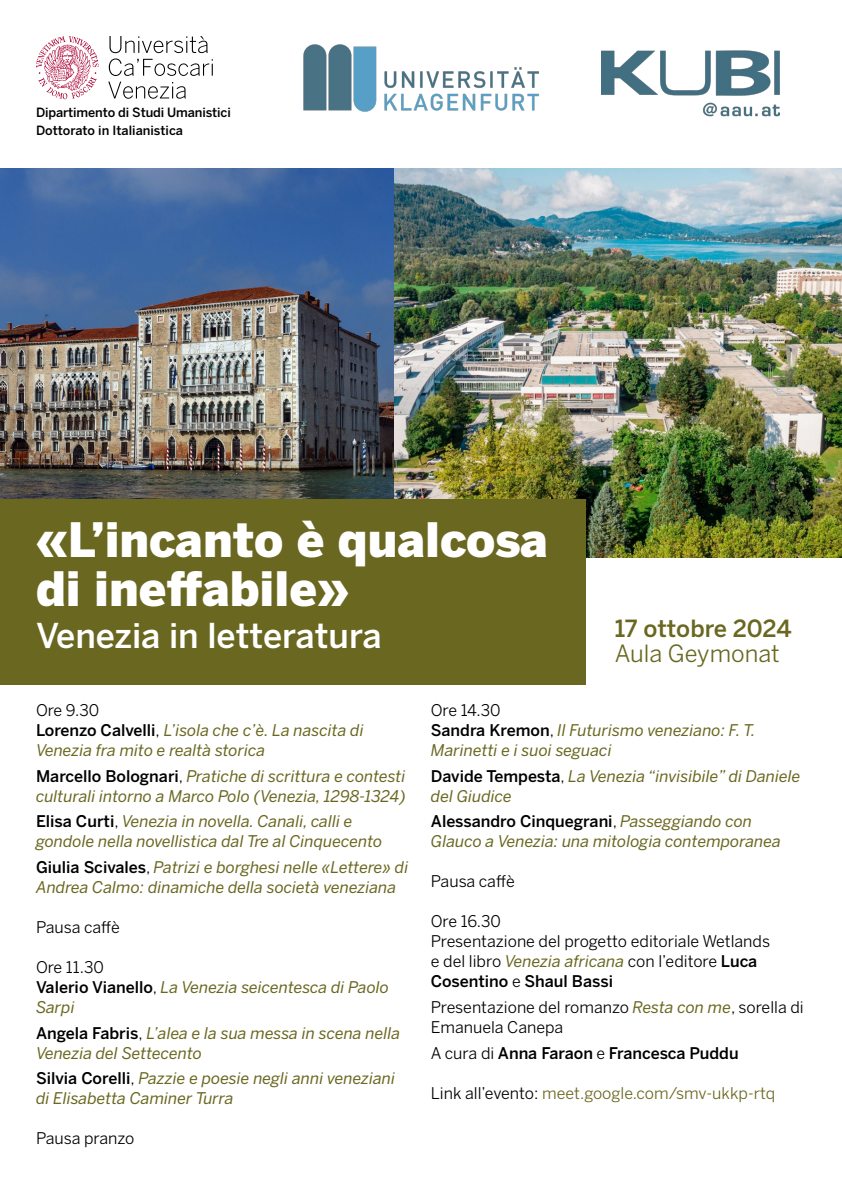
<style>
.page{position:relative;width:842px;height:1191px;background:#fff}
.page>*{position:absolute;margin:0;border:0;box-sizing:border-box;transform-origin:0 0}
.t1{font:900 47px/49px "Benton Sans";color:#fff}
.t2{font:500 34px "Benton Sans";color:#fff}
.t3{font:500 23.5px "Benton Sans";letter-spacing:-.005em;color:#6a6720}
.t4{font:23.5px "Benton Sans";color:#6a6720}
.t5{font:italic 16px/20px "Benton Sans";color:#6a6720}
.t6{font:16px/20px "Benton Sans";color:#000}
.t7{font:16px "Benton Sans";color:#6a6720}
.t8{font:500 16px "Benton Sans";color:#000}
.t9{font:500 12.7px/18.7px "Benton Sans";letter-spacing:-.01em;color:#000}
.s1{font-style:normal;color:#000}
.s2{font-weight:500;font-style:normal;color:#000}
.s3{font-style:italic;color:#6a6720}
.s4{font-weight:500}
.s5{font-weight:400}
.s6{color:#000}
</style>
<div class="page">
<img style="left:394px;top:168px;width:448px;height:389px">
<img style="left:0;top:168px;width:394px;height:331px">
<div style="left:0;top:499px;width:585px;height:186px;background:#6a6720"></div>
<svg style="left:108px;top:82px;width:78px;height:17px"></svg>
<svg style="left:109px;top:36px;width:104px;height:40px"></svg>
<svg style="left:36px;top:36px;width:63px;height:63px"></svg>
<img style="left:303px;top:44px;width:237px;height:68px">
<img style="left:602px;top:50px;width:178px;height:67px">
<p class="t9" style="left:36px;top:102px;width:196px">Dipartimento di Studi Umanistici<br>Dottorato in Italianistica</p>
<h1 class="t1" style="left:36px;top:514px;width:513px">«L’incanto è qualcosa di ineffabile»</h1>
<h2 class="t2" style="left:36px;top:615px;width:347px">Venezia in letteratura</h2>
<h3 class="t3" style="left:615px;top:614px;width:178px">17 ottobre 2024</h3>
<h3 class="t4" style="left:615px;top:640px;width:167px">Aula Geymonat</h3>
<p class="t5" style="left:36px;top:700px;width:329px"><span class="s1">Ore 9.30<br></span><span class="s2">Lorenzo Calvelli</span><span class="s1">,</span> L’isola che c’è. La nascita di<br>Venezia fra mito e realtà storica</p>
<p class="t5" style="left:36px;top:765px;width:371px"><span class="s2">Marcello Bolognari</span><span class="s1">,</span> Pratiche di scrittura e contesti culturali intorno a Marco Polo (Venezia, 1298-1324)</p>
<p class="t5" style="left:36px;top:811px;width:348px"><span class="s2">Elisa Curti</span><span class="s1">,</span> Venezia in novella. Canali, calli e gondole nella novellistica dal Tre al Cinquecento</p>
<p class="t5" style="left:36px;top:857px;width:374px"><span class="s2">Giulia Scivales</span><span class="s1">,</span> Patrizi e borghesi nelle «Lettere» di<br>Andrea Calmo: dinamiche della società veneziana</p>
<p class="t6" style="left:36px;top:917px;width:85px">Pausa caffè</p>
<p class="t5" style="left:36px;top:957px;width:354px"><span class="s1">Ore 11.30<br></span><span class="s2">Valerio Vianello</span><span class="s1">,</span> La Venezia seicentesca di Paolo<br>Sarpi</p>
<p class="t5" style="left:36px;top:1022px;width:366px"><span class="s2">Angela Fabris</span><span class="s1">,</span> L’alea e la sua messa in scena nella<br>Venezia del Settecento</p>
<p class="t5" style="left:36px;top:1068px;width:361px"><span class="s2">Silvia Corelli</span><span class="s1">,</span> Pazzie e poesie negli anni veneziani di Elisabetta Caminer Turra</p>
<p class="t6" style="left:36px;top:1128px;width:100px">Pausa pranzo</p>
<p class="t5" style="left:431px;top:700px;width:326px"><span class="s1">Ore 14.30<br></span><span class="s2">Sandra Kremon</span><span class="s1">,</span> Il Futurismo veneziano: F. T.<br>Marinetti e i suoi seguaci</p>
<p class="t5" style="left:431px;top:765px;width:371px"><span class="s2">Davide Tempesta</span><span class="s1">,</span> La Venezia “invisibile” di Daniele del Giudice</p>
<p class="t5" style="left:431px;top:811px;width:351px"><span class="s2">Alessandro Cinquegrani</span><span class="s1">,</span> Passeggiando con<br>Glauco a Venezia: una mitologia contemporanea</p>
<p class="t6" style="left:431px;top:871px;width:85px">Pausa caffè</p>
<p class="t6" style="left:431px;top:911px;width:341px">Ore 16.30<br>Presentazione del progetto editoriale Wetlands e del libro <span class="s3">Venezia africana</span> con l’editore <span class="s4">Luca<br>Cosentino</span> e <span class="s4">Shaul Bassi</span></p>
<p class="t6" style="left:431px;top:997px;width:374px">Presentazione del romanzo <span class="s3">Resta con me</span>, sorella di<br>Emanuela Canepa</p>
<p class="t8" style="left:431px;top:1043px;width:309px"><span class="s5">A cura di</span> Anna Faraon <span class="s5">e</span> Francesca Puddu</p>
<p class="t7" style="left:431px;top:1083px;width:346px"><span class="s6">Link all’evento:</span> meet.google.com/smv-ukkp-rtq</p>
</div>
